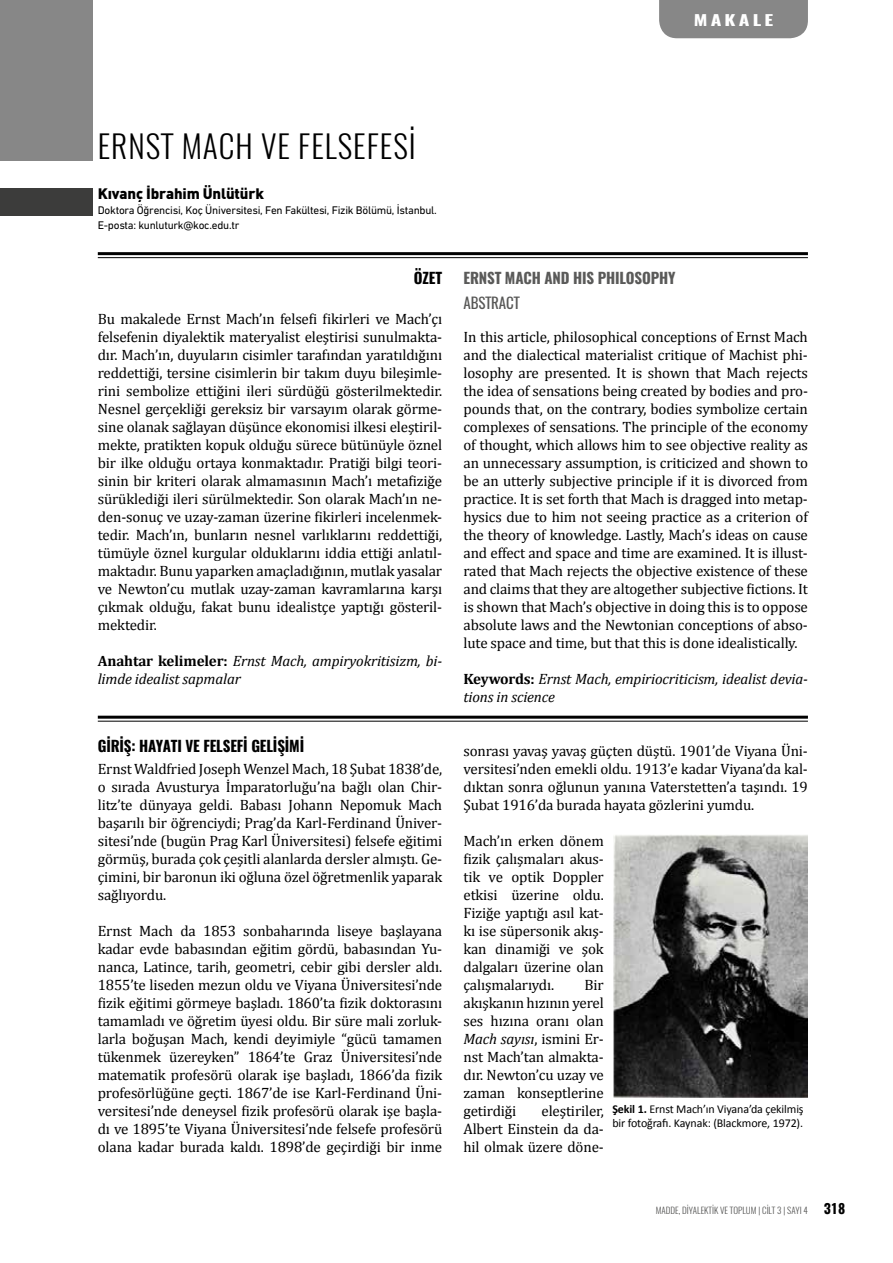
<style>
.page{position:relative;width:893px;height:1263px;background:#fff}
.page>*{position:absolute;margin:0;border:0;box-sizing:border-box;transform-origin:0 0}
.t1{font:300 31.5px "Oswald";letter-spacing:.03em;color:#000}
.t2{font:15px/18px "Cambria";letter-spacing:-.01em;color:#000;text-align:justify}
.t3{font:italic 15px/18px "Cambria";letter-spacing:-.01em;color:#000}
.t4{font:700 15px "Oswald";letter-spacing:-.01em;color:#000}
.t5{font:700 15px "Oswald";letter-spacing:-.01em;color:#5a5a59}
.t6{font:15px "DIM Bla";letter-spacing:-.01em;color:#000}
.t7{font:15px "Oswald";letter-spacing:-.01em;color:#575756}
.t8{font:700 14.7px "Oswald";letter-spacing:.16em;color:#fff;scale:1.33 1}
.t9{font:12px/14.4px "Calibri";letter-spacing:-.01em;color:#000}
.t10{font:11.25px/15px "DIN Next CYR";letter-spacing:-.02em;color:#000}
.t11{font:300 9px "Oswald";color:#575756}
.s1{font-weight:700;font-style:normal}
.s2{font-style:italic}
.s3{font-weight:700}
.s4{font-weight:700;font-size:13.5px;color:#000}
</style>
<div class="page">
<div style="left:0;top:188px;width:93px;height:28px;background:#3c3c3b"></div>
<div style="left:0;top:0;width:93px;height:160px;background:#878787"></div>
<hr style="left:98px;top:252px;width:710px;height:3px;background:#000">
<hr style="left:98px;top:257px;width:710px;height:1px;background:#000">
<div style="left:659px;top:0;width:149px;height:38px;background:#878787"></div>
<hr style="left:98px;top:716px;width:710px;height:3px;background:#000">
<hr style="left:98px;top:721px;width:710px;height:1px;background:#000">
<img style="left:613px;top:835px;width:195px;height:262px">
<p class="t8" style="left:694px;top:13px;width:61px">MAKALE</p>
<h1 class="t1" style="left:98px;top:118px;width:319px">ERNST MACH VE FELSEFESI</h1>
<p class="t6" style="left:98px;top:184px;width:168px">Kıvanç İbrahim Ünlütürk</p>
<p class="t10" style="left:98px;top:203px;width:341px">Doktora Öğrencisi, Koç Üniversitesi, Fen Fakültesi, Fizik Bölümü, İstanbul.<br>E-posta: kunluturk@koc.edu.tr</p>
<p class="t4" style="left:414px;top:270px;width:30px">ÖZET</p>
<p class="t2" style="left:98px;top:310px;width:346px">Bu makalede Ernst Mach’ın felsefi fikirleri ve Mach’çı felsefenin diyalektik materyalist eleştirisi sunulmakta&shy;dır. Mach’ın, duyuların cisimler tarafından yaratıldığını reddettiği, tersine cisimlerin bir takım duyu bileşimle&shy;rini sembolize ettiğini ileri sürdüğü gösterilmektedir.<br>Nesnel gerçekliği gereksiz bir varsayım olarak görme&shy;sine olanak sağlayan düşünce ekonomisi ilkesi eleştiril&shy;mekte, pratikten kopuk olduğu sürece bütünüyle öznel bir ilke olduğu ortaya konmaktadır. Pratiği bilgi teori&shy;sinin bir kriteri olarak almamasının Mach’ı metafiziğe sürüklediği ileri sürülmektedir. Son olarak Mach’ın ne&shy;den-sonuç ve uzay-zaman üzerine fikirleri incelenmek&shy;tedir. Mach’ın, bunların nesnel varlıklarını reddettiği, tümüyle öznel kurgular olduklarını iddia ettiği anlatıl&shy;maktadır. Bunu yaparken amaçladığının, mutlak yasalar ve Newton’cu mutlak uzay-zaman kavramlarına karşı çıkmak olduğu, fakat bunu idealistçe yaptığı gösteril&shy;mektedir.</p>
<p class="t3" style="left:98px;top:651px;width:346px"><span class="s1">Anahtar kelimeler:</span> Ernst Mach, ampiryokritisizm, bi&shy;limde idealist sapmalar</p>
<p class="t4" style="left:98px;top:738px;width:208px">GIRIŞ: HAYATI VE FELSEFI GELIŞIMI</p>
<p class="t2" style="left:98px;top:760px;width:346px">Ernst Waldfried Joseph Wenzel Mach, 18 Şubat 1838’de, o sırada Avusturya İmparatorluğu’na bağlı olan Chir&shy;litz’te dünyaya geldi. Babası Johann Nepomuk Mach başarılı bir öğrenciydi; Prag’da Karl-Ferdinand Üniver&shy;sitesi’nde (bugün Prag Karl Üniversitesi) felsefe eğitimi görmüş, burada çok çeşitli alanlarda dersler almıştı. Ge&shy;çimini, bir baronun iki oğluna özel öğretmenlik yaparak sağlıyordu.</p>
<p class="t2" style="left:98px;top:922px;width:346px">Ernst Mach da 1853 sonbaharında liseye başlayana kadar evde babasından eğitim gördü, babasından Yu&shy;nanca, Latince, tarih, geometri, cebir gibi dersler aldı.<br>1855’te liseden mezun oldu ve Viyana Üniversitesi’nde fizik eğitimi görmeye başladı. 1860’ta fizik doktorasını tamamladı ve öğretim üyesi oldu. Bir süre mali zorluk&shy;larla boğuşan Mach, kendi deyimiyle “gücü tamamen tükenmek üzereyken” 1864’te Graz Üniversitesi’nde matematik profesörü olarak işe başladı, 1866’da fizik profesörlüğüne geçti. 1867’de ise Karl-Ferdinand Üni&shy;versitesi’nde deneysel fizik profesörü olarak işe başla&shy;dı ve 1895’te Viyana Üniversitesi’nde felsefe profesörü olana kadar burada kaldı. 1898’de geçirdiği bir inme</p>
<p class="t5" style="left:463px;top:270px;width:214px">ERNST MACH AND HIS PHILOSOPHY</p>
<p class="t7" style="left:463px;top:289px;width:58px">ABSTRACT</p>
<p class="t2" style="left:463px;top:328px;width:346px">In this article, philosophical conceptions of Ernst Mach and the dialectical materialist critique of Machist phi&shy;losophy are presented. It is shown that Mach rejects the idea of sensations being created by bodies and pro&shy;pounds that, on the contrary, bodies symbolize certain complexes of sensations. The principle of the economy of thought, which allows him to see objective reality as an unnecessary assumption, is criticized and shown to be an utterly subjective principle if it is divorced from practice. It is set forth that Mach is dragged into metap&shy;hysics due to him not seeing practice as a criterion of the theory of knowledge. Lastly, Mach’s ideas on cause and effect and space and time are examined. It is illust&shy;rated that Mach rejects the objective existence of these and claims that they are altogether subjective fictions. It is shown that Mach’s objective in doing this is to oppose absolute laws and the Newtonian conceptions of abso&shy;lute space and time, but that this is done idealistically.</p>
<p class="t3" style="left:463px;top:669px;width:346px"><span class="s1">Keywords:</span> Ernst Mach, empiriocriticism, idealist devia&shy;tions in science</p>
<p class="t2" style="left:463px;top:742px;width:346px">sonrası yavaş yavaş güçten düştü. 1901’de Viyana Üni&shy;versitesi’nden emekli oldu. 1913’e kadar Viyana’da kal&shy;dıktan sonra oğlunun yanına Vaterstetten’a taşındı. 19<br>Şubat 1916’da burada hayata gözlerini yumdu.</p>
<p class="t2" style="left:463px;top:832px;width:142px">Mach’ın erken dönem fizik çalışmaları akus&shy;tik ve optik Doppler etkisi üzerine oldu.<br>Fiziğe yaptığı asıl kat&shy;kı ise süpersonik akış&shy;kan dinamiği ve şok dalgaları üzerine olan çalışmalarıydı.</p>
<p class="t2" style="left:463px;top:976px;width:142px;text-indent:121px">Bir akışkanın hızının yerel ses hızına oranı olan <span class="s2">Mach sayısı</span>, ismini Er&shy;nst Mach’tan almakta&shy;dır. Newton’cu uzay ve zaman konseptlerine getirdiği</p>
<p class="t2" style="left:463px;top:1102px;width:142px;text-indent:78px">eleştiriler, Albert Einstein da da&shy;hil olmak üzere döne-</p>
<p class="t9" style="left:612px;top:1101px;width:193px"><span class="s3">Şekil 1.</span> Ernst Mach’ın Viyana’da çekilmiş bir fotoğrafı. Kaynak: (Blackmore, 1972).</p>
<p class="t11" style="left:656px;top:1202px;width:191px">MADDE, DIYALEKTIK VE TOPLUM | CILT 3 | SAYI 4 <span class="s4">318</span></p>
</div>
